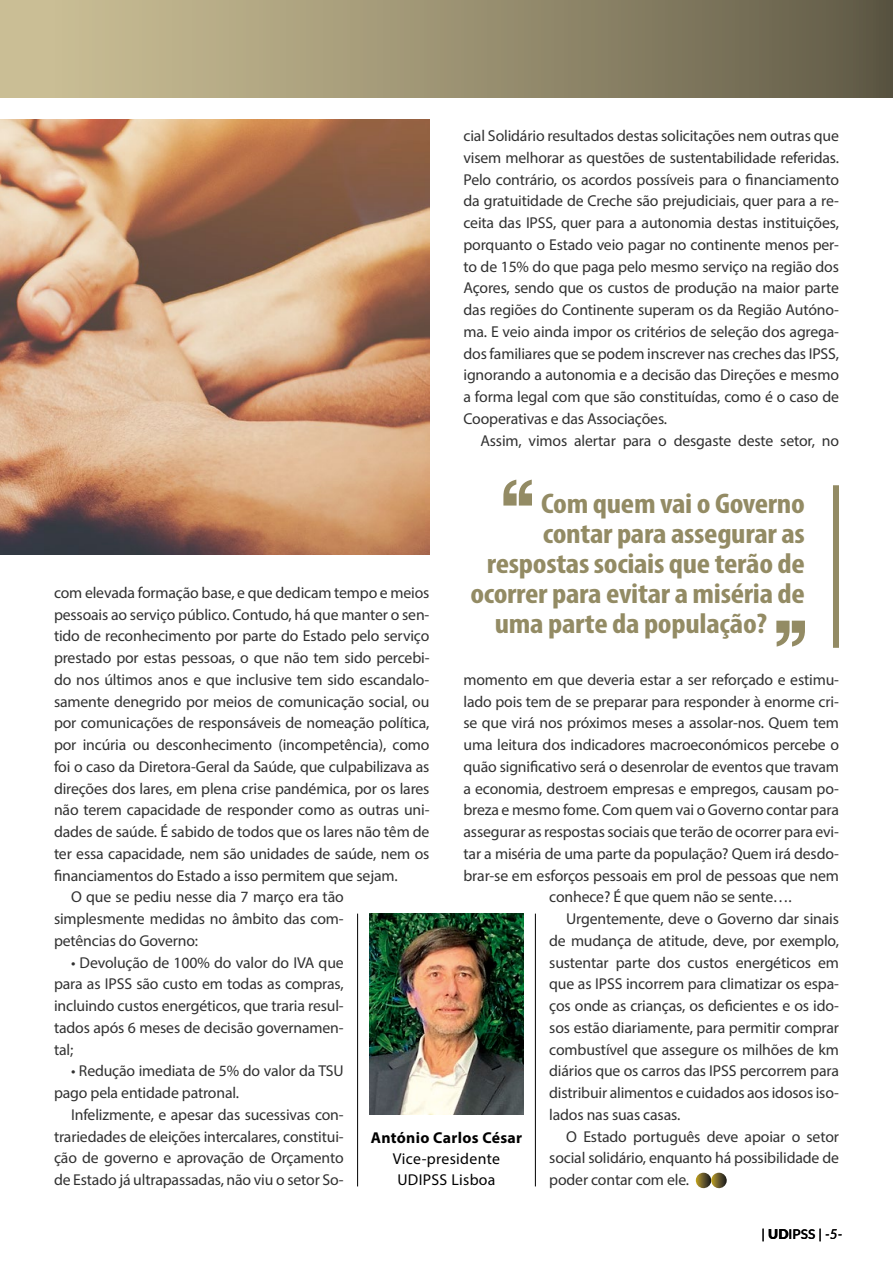
<style>
.page{position:relative;width:893px;height:1263px;background:#fff}
.page>*{position:absolute;margin:0;border:0;box-sizing:border-box;transform-origin:0 0}
.t1{font:700 condensed 28.5px "Myriad Pro";letter-spacing:-.01em;color:#938b64;scale:1.12 1}
.t2{font:15.75px/21.8px "Myriad Pro";letter-spacing:-.01em;color:#313131;text-align:justify}
.t3{font:15.75px/21px "Myriad Pro";letter-spacing:.02em;color:#000}
.t4{font:700 15.75px "Myriad Pro";letter-spacing:.02em;color:#000}
.t5{font:italic 500 13.5px "Lato";color:#000}
.s1{font-weight:900;font-style:normal}
.s2{font-weight:600;font-style:normal}
</style>
<div class="page">
<div style="left:0;top:0;width:893px;height:98px;background:#cabe95"></div>
<div style="left:51px;top:0;width:842px;height:98px;background:linear-gradient(to right,#cec197,#625c48)"></div>
<img style="left:0;top:119px;width:429px;height:435px">
<svg style="left:695px;top:1173px;width:32px;height:15px"></svg>
<svg style="left:503px;top:480px;width:29px;height:26px"></svg>
<svg style="left:776px;top:621px;width:29px;height:26px"></svg>
<img style="left:369px;top:914px;width:155px;height:201px">
<hr style="left:357px;top:914px;width:1px;height:272px;background:#000">
<hr style="left:535px;top:914px;width:1px;height:272px;background:#000">
<div style="left:833px;top:485px;width:6px;height:163px;background:#938b64"></div>
<p class="t2" style="left:463px;top:125px;width:377px">cial Solidário resultados destas solicitações nem outras que visem melhorar as questões de sustentabilidade referidas.<br>Pelo contrário, os acordos possíveis para o financiamento da gratuitidade de Creche são prejudiciais, quer para a re&shy;ceita das IPSS, quer para a autonomia destas instituições, porquanto o Estado veio pagar no continente menos per&shy;to de 15% do que paga pelo mesmo serviço na região dos Açores, sendo que os custos de produção na maior parte das regiões do Continente superam os da Região Autóno&shy;ma. E veio ainda impor os critérios de seleção dos agrega&shy;dos familiares que se podem inscrever nas creches das IPSS, ignorando a autonomia e a decisão das Direções e mesmo a forma legal com que são constituídas, como é o caso de Cooperativas e das Associações.</p>
<p class="t2" style="left:480px;top:429px;width:360px">Assim, vimos alertar para o desgaste deste setor, no</p>
<h1 class="t1" style="left:541px;top:486px;width:237px">Com quem vai o Governo</h1>
<h1 class="t1" style="left:543px;top:516px;width:236px">contar para assegurar as</h1>
<h1 class="t1" style="left:487px;top:546px;width:285px">respostas sociais que terão de</h1>
<h1 class="t1" style="left:470px;top:576px;width:300px">ocorrer para evitar a miséria de</h1>
<h1 class="t1" style="left:495px;top:606px;width:245px">uma parte da população?</h1>
<p class="t2" style="left:54px;top:581px;width:377px">com elevada formação base, e que dedicam tempo e meios</p>
<p class="t2" style="left:54px;top:603px;width:377px">pessoais ao serviço público. Contudo, há que manter o sen-</p>
<p class="t2" style="left:54px;top:625px;width:377px">tido de reconhecimento por parte do Estado pelo serviço</p>
<p class="t2" style="left:54px;top:647px;width:377px">prestado por estas pessoas, o que não tem sido percebi-</p>
<p class="t2" style="left:54px;top:668px;width:377px">do nos últimos anos e que inclusive tem sido escandalo-</p>
<p class="t2" style="left:54px;top:690px;width:377px">samente denegrido por meios de comunicação social, ou</p>
<p class="t2" style="left:54px;top:712px;width:377px">por comunicações de responsáveis de nomeação política,</p>
<p class="t2" style="left:54px;top:734px;width:377px">por incúria ou desconhecimento (incompetência), como</p>
<p class="t2" style="left:54px;top:755px;width:377px">foi o caso da Diretora-Geral da Saúde, que culpabilizava as</p>
<p class="t2" style="left:54px;top:777px;width:377px">direções dos lares, em plena crise pandémica, por os lares</p>
<p class="t2" style="left:54px;top:799px;width:377px">não terem capacidade de responder como as outras uni-</p>
<p class="t2" style="left:54px;top:821px;width:377px">dades de saúde. É sabido de todos que os lares não têm de</p>
<p class="t2" style="left:54px;top:842px;width:377px">ter essa capacidade, nem são unidades de saúde, nem os</p>
<p class="t2" style="left:54px;top:864px;width:345px">financiamentos do Estado a isso permitem que sejam.</p>
<p class="t2" style="left:71px;top:886px;width:274px">O que se pediu nesse dia 7 março era tão</p>
<p class="t2" style="left:54px;top:908px;width:291px">simplesmente medidas no âmbito das com-</p>
<p class="t2" style="left:54px;top:929px;width:146px">petências do Governo:</p>
<p class="t2" style="left:54px;top:951px;width:291px;text-indent:17px">• Devolução de 100% do valor do IVA que para as IPSS são custo em todas as compras, incluindo custos energéticos, que traria resul&shy;tados após 6 meses de decisão governamen&shy;tal;</p>
<p class="t2" style="left:54px;top:1060px;width:291px;text-indent:17px">• Redução imediata de 5% do valor da TSU pago pela entidade patronal.</p>
<p class="t2" style="left:54px;top:1103px;width:291px;text-indent:17px">Infelizmente, e apesar das sucessivas con&shy;trariedades de eleições intercalares, constitui&shy;ção de governo e aprovação de Orçamento de Estado já ultrapassadas, não viu o setor So-</p>
<p class="t2" style="left:463px;top:668px;width:377px">momento em que deveria estar a ser reforçado e estimu-</p>
<p class="t2" style="left:463px;top:690px;width:377px">lado pois tem de se preparar para responder à enorme cri-</p>
<p class="t2" style="left:463px;top:712px;width:377px">se que virá nos próximos meses a assolar-nos. Quem tem</p>
<p class="t2" style="left:463px;top:734px;width:377px">uma leitura dos indicadores macroeconómicos percebe o</p>
<p class="t2" style="left:463px;top:755px;width:377px">quão significativo será o desenrolar de eventos que travam</p>
<p class="t2" style="left:463px;top:777px;width:377px">a economia, destroem empresas e empregos, causam po-</p>
<p class="t2" style="left:463px;top:799px;width:377px">breza e mesmo fome. Com quem vai o Governo contar para</p>
<p class="t2" style="left:463px;top:821px;width:377px">assegurar as respostas sociais que terão de ocorrer para evi-</p>
<p class="t2" style="left:463px;top:842px;width:377px">tar a miséria de uma parte da população? Quem irá desdo-</p>
<p class="t2" style="left:463px;top:864px;width:377px">brar-se em esforços pessoais em prol de pessoas que nem</p>
<p class="t2" style="left:549px;top:886px;width:244px">conhece? É que quem não se sente….</p>
<p class="t2" style="left:566px;top:908px;width:274px">Urgentemente, deve o Governo dar sinais</p>
<p class="t2" style="left:549px;top:929px;width:291px">de mudança de atitude, deve, por exemplo,</p>
<p class="t2" style="left:549px;top:951px;width:291px">sustentar parte dos custos energéticos em</p>
<p class="t2" style="left:549px;top:973px;width:291px">que as IPSS incorrem para climatizar os espa-</p>
<p class="t2" style="left:549px;top:995px;width:291px">ços onde as crianças, os deficientes e os ido-</p>
<p class="t2" style="left:549px;top:1016px;width:291px">sos estão diariamente, para permitir comprar</p>
<p class="t2" style="left:549px;top:1038px;width:291px">combustível que assegure os milhões de km</p>
<p class="t2" style="left:549px;top:1060px;width:291px">diários que os carros das IPSS percorrem para</p>
<p class="t2" style="left:549px;top:1082px;width:291px">distribuir alimentos e cuidados aos idosos iso-</p>
<p class="t2" style="left:549px;top:1103px;width:133px">lados nas suas casas.</p>
<p class="t2" style="left:566px;top:1125px;width:274px">O Estado português deve apoiar o setor</p>
<p class="t2" style="left:549px;top:1147px;width:291px">social solidário, enquanto há possibilidade de</p>
<p class="t2" style="left:549px;top:1169px;width:141px">poder contar com ele.</p>
<p class="t4" style="left:371px;top:1127px;width:153px">António Carlos César</p>
<p class="t3" style="left:393px;top:1148px;width:108px">Vice-presidente<br>UDIPSS Lisboa</p>
<p class="t5" style="left:762px;top:1224px;width:82px">| <span class="s1">UD</span><span class="s2">IPSS</span> | -5-</p>
</div>
